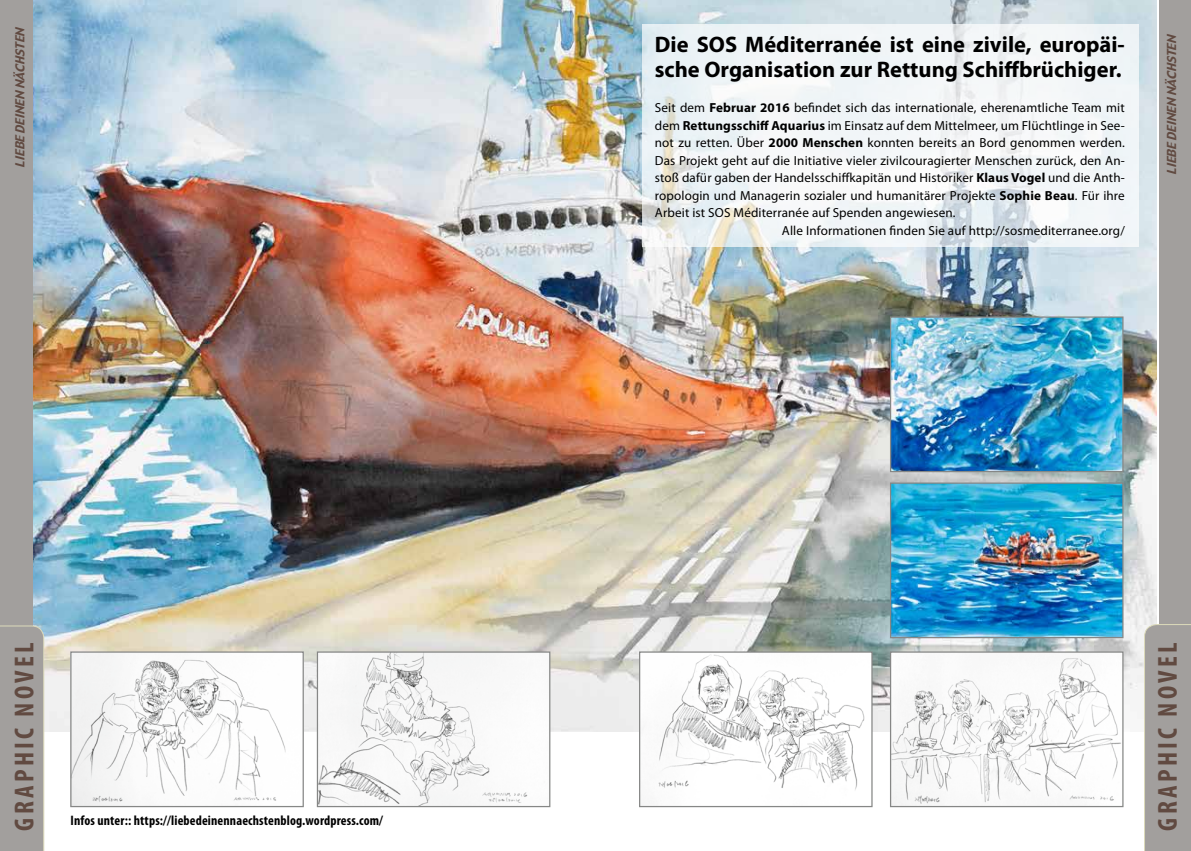
<style>
.page{position:relative;width:1191px;height:851px;background:#fff}
.page>*{position:absolute;margin:0;border:0;box-sizing:border-box;transform-origin:0 0}
.t1{font:700 condensed 27.5px "Myriad Pro";letter-spacing:.12em;color:#614a41}
.t2{font:700 22.5px/25px "Myriad Pro";color:#000}
.t3{font:700 condensed 13.75px "Myriad Pro";letter-spacing:.01em;color:#000}
.t4{font:13.12px "Myriad Pro";letter-spacing:.01em;color:#000}
.t5{font:italic 12.12px "Gadget";color:#614a41}
.s1{font-weight:700}
</style>
<div class="page">
<img style="left:32px;top:0;width:1124px;height:731px">
<div style="left:0;top:0;width:32px;height:850px;background:#a29f9d"></div>
<svg style="left:0;top:625px;width:44px;height:225px"></svg>
<div style="left:1159px;top:0;width:32px;height:850px;background:#a29f9d"></div>
<svg style="left:1144px;top:624px;width:47px;height:226px"></svg>
<img style="left:72px;top:653px;width:230px;height:152px">
<div style="left:70px;top:651px;width:234px;height:156px;border:1px solid #868786"></div>
<img style="left:319px;top:653px;width:229px;height:152px">
<div style="left:317px;top:651px;width:233px;height:156px;border:1px solid #868786"></div>
<img style="left:641px;top:653px;width:229px;height:137px">
<div style="left:639px;top:651px;width:233px;height:156px;border:1px solid #868786"></div>
<img style="left:892px;top:653px;width:229px;height:152px">
<div style="left:890px;top:651px;width:233px;height:156px;border:1px solid #868786"></div>
<img style="left:892px;top:484px;width:229px;height:152px">
<div style="left:890px;top:482px;width:233px;height:156px;border:1px solid #868786"></div>
<img style="left:892px;top:318px;width:229px;height:152px">
<div style="left:890px;top:316px;width:233px;height:156px;border:1px solid #868786"></div>
<svg style="left:642px;top:24px;width:497px;height:222px;fill:#f2f5f8"></svg>
<p class="t5" style="left:12px;top:168px;width:145px;rotate:-90deg">Liebedeinen Nächsten</p>
<p class="t5" style="left:1164px;top:175px;width:145px;rotate:-90deg">Liebedeinen Nächsten</p>
<h2 class="t2" style="left:655px;top:31px;width:471px">Die SOS Méditerranée ist eine zivile, europäi&shy;sche Organisation zur Rettung Schiffbrüchiger.</h2>
<p class="t4" style="left:655px;top:100px;width:471px">Seit dem <span class="s1">Februar 2016</span> befindet sich das internationale, eherenamtliche Team mit</p>
<p class="t4" style="left:655px;top:117px;width:471px">dem <span class="s1">Rettungsschiff Aquarius</span> im Einsatz auf dem Mittelmeer, um Flüchtlinge in See-</p>
<p class="t4" style="left:655px;top:135px;width:471px">not zu retten. Über <span class="s1">2000 Menschen</span> konnten bereits an Bord genommen werden.</p>
<p class="t4" style="left:655px;top:152px;width:471px">Das Projekt geht auf die I nitiative vieler zivilcouragierter Menschen zurück, den An-</p>
<p class="t4" style="left:655px;top:170px;width:471px">stoß dafür gaben der Handelsschiffkapitän und H istoriker <span class="s1">Klaus Vogel</span> und die Anth-</p>
<p class="t4" style="left:655px;top:187px;width:471px">ropologin und Managerin sozialer und humanitärer Projekte <span class="s1">Sophie Beau</span>. Für ihre</p>
<p class="t4" style="left:655px;top:205px;width:302px">Arbeit ist SOS Méditerranée auf Spenden angewiesen.</p>
<p class="t4" style="left:782px;top:222px;width:344px">Alle I nformationen finden Sie auf http://sosmediterranee.org/</p>
<h1 class="t1" style="left:7px;top:830px;width:189px;rotate:-90deg">Graphic Novel</h1>
<p class="t3" style="left:71px;top:811px;width:314px">Infos unter:: https://liebedeinennaechstenblog.wordpress.com/</p>
<h1 class="t1" style="left:1150px;top:830px;width:189px;rotate:-90deg">Graphic Novel</h1>
</div>
